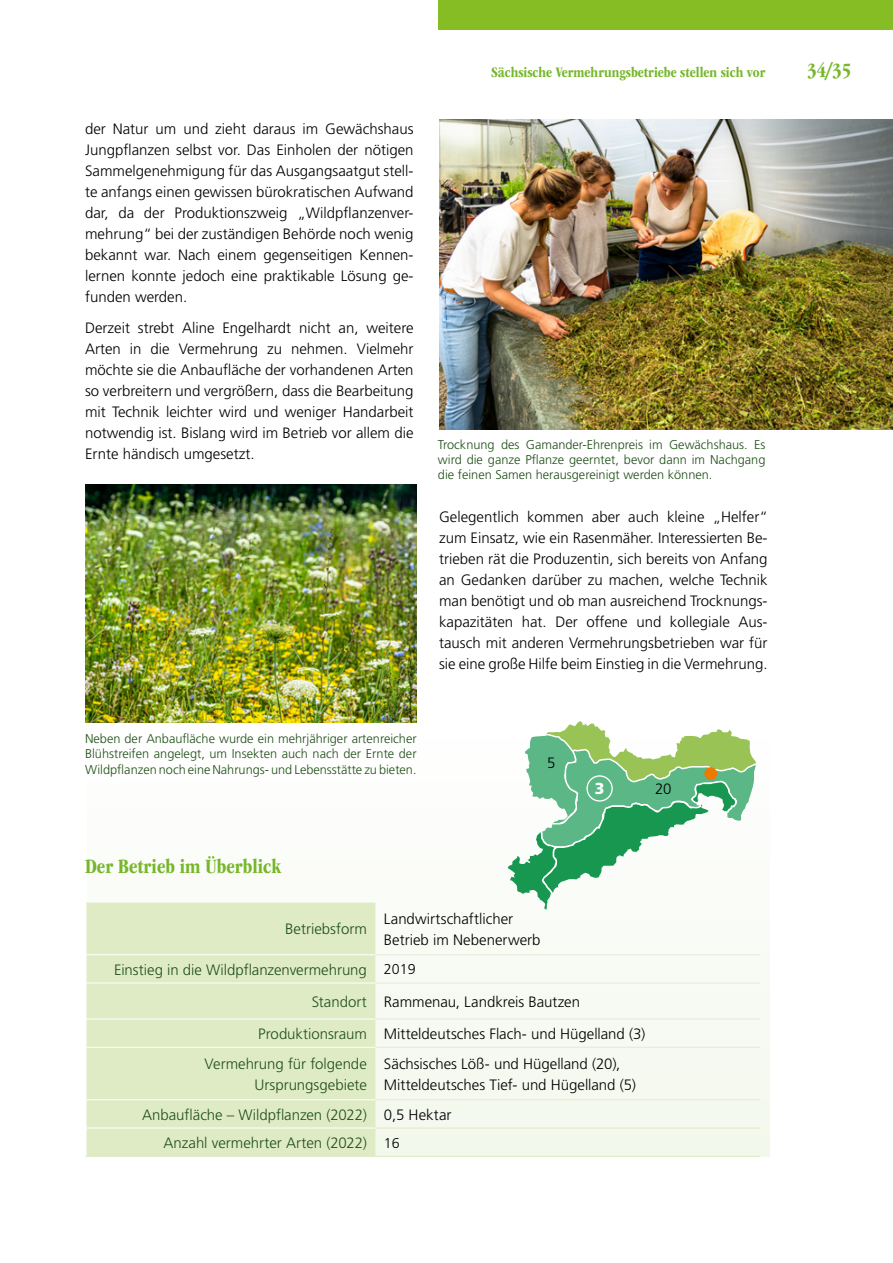
<style>
.page{position:relative;width:893px;height:1263px;background:#fff}
.page>*{position:absolute;margin:0;border:0;box-sizing:border-box;transform-origin:0 0}
.TH{font:700 condensed 21px "ITC Garamond Std";color:#76b72a}
.t1{font:900 15.9px "Frutiger LT Std";color:#fff}
.LT_2-Sp{font:300 15px/21px "Frutiger LT Std";color:#000;text-align:justify}
.TabelleWert{font:300 15px/21px "Frutiger LT Std";color:#000}
.Tabelle_Kat{font:300 15px/21px "Frutiger LT Std";color:#205018;text-align:right}
.t2{font:700 condensed 15px "ITC Garamond Std";color:#76b72a}
.TabelleWert-2{font:300 14.25px "Frutiger LT Std";color:#000}
.BU_-_grün_1sp_Betrei{font:300 12.75px/15.3px "Frutiger LT Std";color:#205018;text-align:justify}
</style>
<div class="page">
<div style="left:438px;top:0;width:455px;height:30px;background:#86bc24"></div>
<div style="left:87px;top:739px;width:682px;height:417px;background:#f9fbf6"></div>
<img style="left:439px;top:119px;width:454px;height:311px">
<img style="left:85px;top:485px;width:332px;height:238px">
<div style="left:87px;top:902px;width:288px;height:254px;background:#dfebc5"></div>
<hr style="left:87px;top:954px;width:288px;height:1px;background:#fff">
<hr style="left:87px;top:983px;width:288px;height:1px;background:#fff">
<hr style="left:87px;top:1019px;width:288px;height:1px;background:#fff">
<hr style="left:87px;top:1047px;width:288px;height:1px;background:#fff">
<hr style="left:87px;top:1099px;width:288px;height:1px;background:#fff">
<hr style="left:375px;top:954px;width:385px;height:1px;background:#e3e9d5">
<hr style="left:375px;top:983px;width:385px;height:1px;background:#e3e9d5">
<hr style="left:375px;top:1019px;width:385px;height:1px;background:#e3e9d5">
<hr style="left:375px;top:1047px;width:385px;height:1px;background:#e3e9d5">
<hr style="left:375px;top:1099px;width:385px;height:1px;background:#e3e9d5">
<hr style="left:375px;top:1128px;width:385px;height:1px;background:#dfebc5">
<hr style="left:85px;top:1156px;width:290px;height:1px;background:#dfebc5">
<hr style="left:375px;top:1156px;width:385px;height:1px;background:#dfebc5">
<hr style="left:87px;top:1128px;width:288px;height:1px;background:#fff">
<svg style="left:508px;top:724px;width:120px;height:186px"></svg>
<div style="left:587px;top:776px;width:25px;height:25px;background:#5bb786;border-radius:50%"></div>
<div style="left:586px;top:775px;width:27px;height:27px;border:1px solid #fff;border-radius:50%"></div>
<div style="left:704px;top:767px;width:13px;height:13px;background:#ee7800;border-radius:50%"></div>
<p class="LT_2-Sp" style="left:85px;top:118px;width:330px">der Natur um und zieht daraus im Gewächshaus Jungpflanzen selbst vor. Das Einholen der nötigen Sammelgenehmigung für das Ausgangsaatgut stell&shy;te anfangs einen gewissen bürokratischen Aufwand dar, da der Produktionszweig „Wildpflanzenver&shy;mehrung“ bei der zuständigen Behörde noch wenig bekannt war. Nach einem gegenseitigen Kennen&shy;lernen konnte jedoch eine praktikable Lösung ge&shy;funden werden.</p>
<p class="LT_2-Sp" style="left:85px;top:318px;width:330px">Derzeit strebt Aline Engelhardt nicht an, weitere Arten in die Vermehrung zu nehmen. Vielmehr möchte sie die Anbaufläche der vorhandenen Arten so verbreitern und vergrößern, dass die Bearbeitung mit Technik leichter wird und weniger Handarbeit notwendig ist. Bislang wird im Betrieb vor allem die Ernte händisch umgesetzt.</p>
<p class="t2" style="left:491px;top:63px;width:276px">Sächsische Vermehrungsbetriebe stellen sich vor</p>
<h1 class="TH" style="left:807px;top:58px;width:46px">34/35</h1>
<p class="BU_-_grün_1sp_Betrei" style="left:438px;top:437px;width:329px">Trocknung des Gamander-Ehrenpreis im Gewächshaus. Es wird die ganze Pflanze geerntet, bevor dann im Nachgang die feinen Samen herausgereinigt werden können.</p>
<p class="LT_2-Sp" style="left:439px;top:507px;width:330px">Gelegentlich kommen aber auch kleine „Helfer“ zum Einsatz, wie ein Rasenmäher. Interessierten Be&shy;trieben rät die Produzentin, sich bereits von Anfang an Gedanken darüber zu machen, welche Technik man benötigt und ob man ausreichend Trocknungs&shy;kapazitäten hat. Der offene und kollegiale Aus&shy;tausch mit anderen Vermehrungsbetrieben war für sie eine große Hilfe beim Einstieg in die Vermehrung.</p>
<p class="BU_-_grün_1sp_Betrei" style="left:85px;top:731px;width:333px">Neben der Anbaufläche wurde ein mehrjähriger artenreicher Blühstreifen angelegt, um Insekten auch nach der Ernte der Wildpflanzen noch eine Nahrungs- und Lebensstätte zu bieten.</p>
<p class="TabelleWert" style="left:547px;top:752px;width:10px">5</p>
<p class="t1" style="left:595px;top:779px;width:11px">3</p>
<p class="TabelleWert" style="left:655px;top:779px;width:18px">20</p>
<p class="TH" style="left:85px;top:855px;width:198px">Der Betrieb im Überblick</p>
<p class="Tabelle_Kat" style="left:285px;top:919px;width:83px">Betriebsform</p>
<p class="TabelleWert" style="left:384px;top:908px;width:158px">Landwirtschaftlicher<br>Betrieb im Nebenerwerb</p>
<p class="Tabelle_Kat" style="left:114px;top:959px;width:254px">Einstieg in die Wildpflanzenvermehrung</p>
<p class="TabelleWert-2" style="left:384px;top:961px;width:33px">2019</p>
<p class="Tabelle_Kat" style="left:312px;top:991px;width:57px">Standort</p>
<p class="TabelleWert" style="left:384px;top:991px;width:198px">Rammenau, Landkreis Bautzen</p>
<p class="Tabelle_Kat" style="left:258px;top:1023px;width:110px">Produktionsraum</p>
<p class="TabelleWert" style="left:384px;top:1023px;width:263px">Mitteldeutsches Flach- und Hügelland (3)</p>
<p class="Tabelle_Kat" style="left:205px;top:1053px;width:164px">Vermehrung für folgende<br>Ursprungsgebiete</p>
<p class="TabelleWert" style="left:384px;top:1053px;width:254px">Sächsisches Löß- und Hügelland (20),<br>Mitteldeutsches Tief- und Hügelland (5)</p>
<p class="Tabelle_Kat" style="left:142px;top:1104px;width:226px">Anbaufläche – Wildpflanzen (2022)</p>
<p class="TabelleWert" style="left:384px;top:1104px;width:69px">0,5 Hektar</p>
<p class="Tabelle_Kat" style="left:163px;top:1132px;width:205px">Anzahl vermehrter Arten (2022)</p>
<p class="TabelleWert-2" style="left:384px;top:1134px;width:17px">16</p>
</div>
